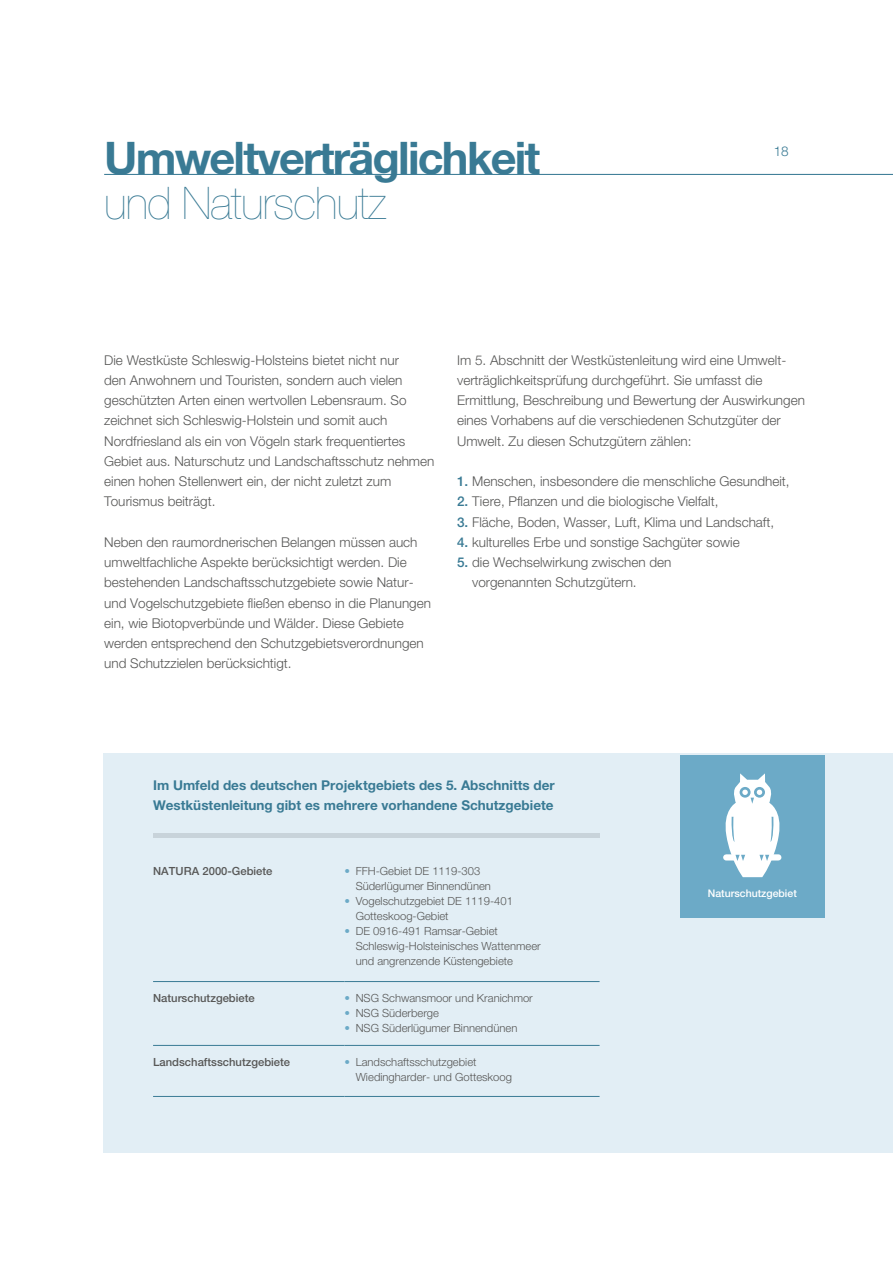
<style>
.page{position:relative;width:893px;height:1263px;background:#fff}
.page>*{position:absolute;margin:0;border:0;box-sizing:border-box;transform-origin:0 0}
.t1{font:700 45px "Helvetica Neue LT Std";letter-spacing:-.04em;color:#397a94}
.t2{font:200 45px "Helvetica Neue LT Std";letter-spacing:-.02em;color:#397a94}
.t3{font:300 13.5px/20.2px "Helvetica Neue LT Std";color:#575756}
.t4{font:700 13.5px/20.2px "Helvetica Neue LT Std";color:#397a94}
.t5{font:300 13.5px "Helvetica Neue LT Std";color:#397a94}
.t6{font:300 11.25px/15px "Helvetica Neue LT Std";color:#575756}
.t7{font:500 11.25px "Helvetica Neue LT Std";color:#575756}
.t8{font:500 10.5px "Helvetica Neue LT Std";color:#fff}
.s1{font-weight:500;color:#397a94}
.s2{color:#6caac7}
</style>
<div class="page">
<div style="left:104px;top:754px;width:789px;height:399px;background:#e2eef5"></div>
<hr style="left:104px;top:174px;width:789px;height:1px;background:#397a94">
<hr style="left:153px;top:981px;width:191px;height:1px;background:#397a94">
<hr style="left:344px;top:981px;width:256px;height:1px;background:#397a94">
<hr style="left:153px;top:1045px;width:191px;height:1px;background:#397a94">
<hr style="left:344px;top:1045px;width:256px;height:1px;background:#397a94">
<hr style="left:153px;top:1096px;width:191px;height:1px;background:#397a94">
<hr style="left:344px;top:1096px;width:256px;height:1px;background:#397a94">
<div style="left:153px;top:833px;width:447px;height:5px;background:#c8d3da"></div>
<div style="left:680px;top:755px;width:145px;height:162px;background:#6caac7"></div>
<svg style="left:723px;top:773px;width:59px;height:104px"></svg>
<h1 class="t1" style="left:104px;top:130px;width:438px">Umweltverträglichkeit</h1>
<h1 class="t2" style="left:104px;top:177px;width:284px">und Naturschutz</h1>
<p class="t5" style="left:774px;top:143px;width:17px">18</p>
<p class="t3" style="left:104px;top:349px;width:332px">Die Westküste Schleswig-Holsteins bietet nicht nur<br>den Anwohnern und Touristen, sondern auch vielen geschützten Arten einen wertvollen Lebensraum. So zeichnet sich Schleswig-Holstein und somit auch Nordfriesland als ein von Vögeln stark frequentiertes Gebiet aus. Naturschutz und Landschaftsschutz nehmen einen hohen Stellenwert ein, der nicht zuletzt zum Tourismus beiträgt.</p>
<p class="t3" style="left:104px;top:532px;width:328px">Neben den raumordnerischen Belangen müssen auch umweltfachliche Aspekte berücksichtigt werden. Die bestehenden Landschaftsschutzgebiete sowie Natur&shy;und Vogelschutzgebiete fließen ebenso in die Planungen ein, wie Biotopverbünde und Wälder. Diese Gebiete werden entsprechend den Schutzgebietsverordnungen und Schutzzielen berücksichtigt.</p>
<p class="t3" style="left:457px;top:349px;width:349px">Im 5. Abschnitt der Westküstenleitung wird eine Umwelt&shy;verträglichkeitsprüfung durchgeführt. Sie umfasst die Ermittlung, Beschreibung und Bewertung der Auswirkungen eines Vorhabens auf die verschiedenen Schutzgüter der Umwelt. Zu diesen Schutzgütern zählen:</p>
<p class="t3" style="left:457px;top:471px;width:334px"><span class="s1">1.</span> Menschen, insbesondere die menschliche Gesundheit,</p>
<p class="t3" style="left:457px;top:491px;width:263px"><span class="s1">2.</span> Tiere, Pflanzen und die biologische Vielfalt,</p>
<p class="t3" style="left:457px;top:511px;width:319px"><span class="s1">3.</span> Fläche, Boden, Wasser, Luft, Klima und Landschaft,</p>
<p class="t3" style="left:457px;top:532px;width:284px"><span class="s1">4.</span> kulturelles Erbe und sonstige Sachgüter sowie</p>
<p class="t3" style="left:472px;top:552px;width:201px;text-indent:-15px"><span class="s1">5.</span> die Wechselwirkung zwischen den vorgenannten Schutzgütern.</p>
<p class="t4" style="left:153px;top:775px;width:403px">Im Umfeld des deutschen Projektgebiets des 5. Abschnitts der<br>Westküstenleitung gibt es mehrere vorhandene Schutzgebiete</p>
<p class="t7" style="left:153px;top:864px;width:121px">NATURA 2000-Gebiete</p>
<p class="t6" style="left:356px;top:863px;width:137px;text-indent:-11px"><span class="s2">•</span> FFH-Gebiet DE 1119-303<br>Süderlügumer Binnendünen</p>
<p class="t6" style="left:356px;top:893px;width:159px;text-indent:-11px"><span class="s2">•</span> Vogelschutzgebiet DE 1119-401<br>Gotteskoog-Gebiet</p>
<p class="t6" style="left:356px;top:923px;width:187px;text-indent:-11px"><span class="s2">•</span> DE 0916-491 Ramsar-Gebiet<br>Schleswig-Holsteinisches Wattenmeer und angrenzende Küstengebiete</p>
<p class="t7" style="left:153px;top:991px;width:103px">Naturschutzgebiete</p>
<p class="t6" style="left:344px;top:990px;width:190px"><span class="s2">•</span> NSG Schwansmoor und Kranichmor</p>
<p class="t6" style="left:344px;top:1005px;width:96px"><span class="s2">•</span> NSG Süderberge</p>
<p class="t6" style="left:344px;top:1020px;width:174px"><span class="s2">•</span> NSG Süderlügumer Binnendünen</p>
<p class="t7" style="left:153px;top:1055px;width:139px">Landschaftsschutzgebiete</p>
<p class="t6" style="left:356px;top:1054px;width:158px;text-indent:-11px"><span class="s2">•</span> Landschaftsschutzgebiet<br>Wiedingharder- und Gotteskoog</p>
<p class="t8" style="left:708px;top:887px;width:91px">Naturschutzgebiet</p>
</div>
